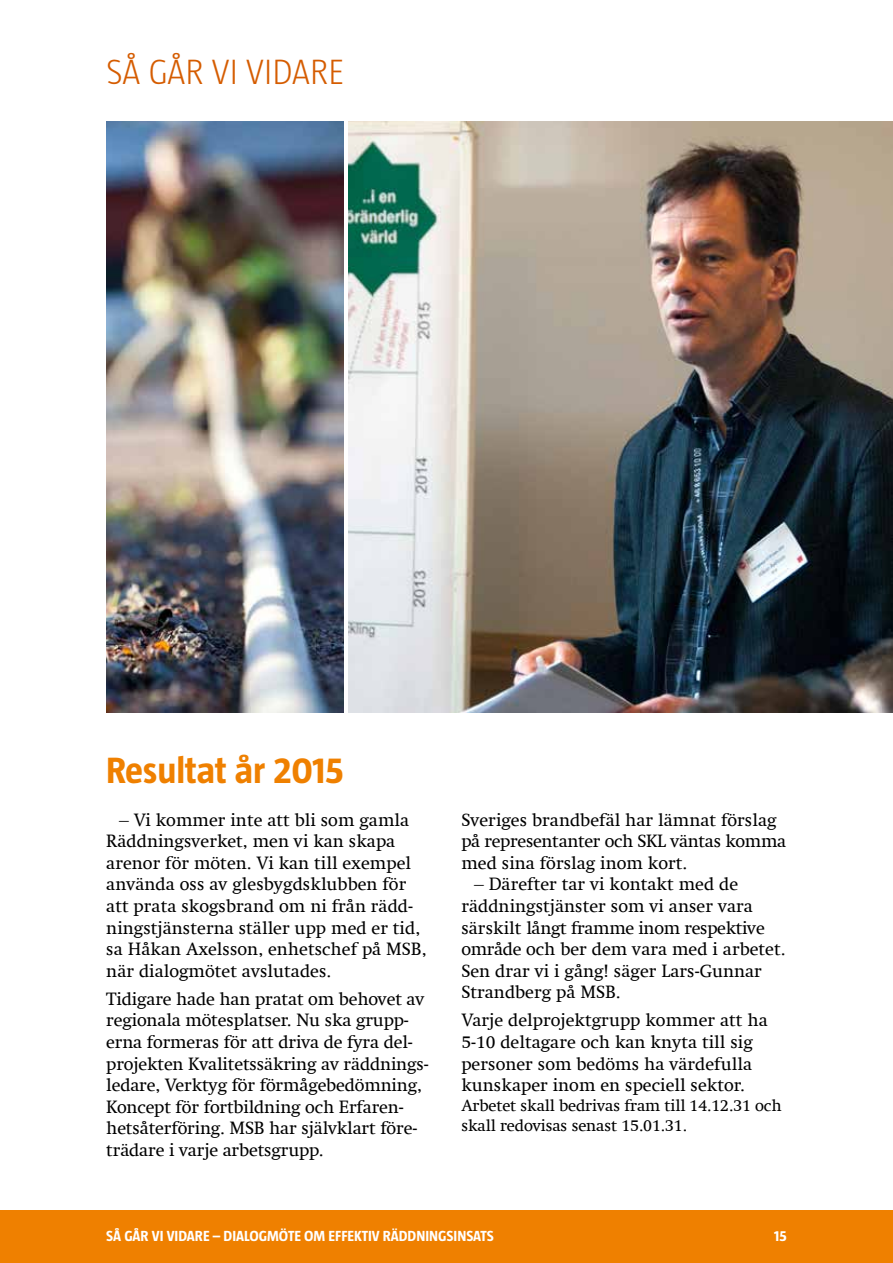
<style>
.page{position:relative;width:893px;height:1263px;background:#fff}
.page>*{position:absolute;margin:0;border:0;box-sizing:border-box;transform-origin:0 0}
.t1{font:700 37.5px "Taz";color:#ef8000}
.t2{font:300 36px "Taz";color:#d55c00}
.t3{font:18px/21.6px "Swift Com";color:#000}
.t4{font:16.5px/19.8px "Swift Com";letter-spacing:-.01em;color:#000}
.t5{font:700 15px "Taz";color:#fff}
</style>
<div class="page">
<img style="left:106px;top:121px;width:237px;height:591px">
<img style="left:348px;top:121px;width:545px;height:591px">
<div style="left:0;top:1210px;width:893px;height:53px;background:#ef8000"></div>
<h2 class="t2" style="left:106px;top:52px;width:239px">SÅ GÅR VI VIDARE</h2>
<h1 class="t1" style="left:106px;top:749px;width:239px">RESULTAT ÅR 2015</h1>
<p class="t3" style="left:106px;top:809px;width:322px;text-indent:13px">– Vi kommer inte att bli som gamla Räddningsverket, men vi kan skapa arenor för möten. Vi kan till exempel använda oss av glesbygdsklubben för att prata skogsbrand om ni från rädd&shy;ningstjänsterna ställer upp med er tid, sa Håkan Axelsson, enhetschef på MSB, när dialogmötet avslutades.</p>
<p class="t3" style="left:106px;top:988px;width:324px">Tidigare hade han pratat om behovet av regionala mötesplatser. Nu ska grupp&shy;erna formeras för att driva de fyra del&shy;projekten Kvalitetssäkring av räddnings&shy;ledare, Verktyg för förmågebedömning, Koncept för fortbildning och Erfaren&shy;hetsåterföring. MSB har självklart före&shy;trädare i varje arbetsgrupp.</p>
<p class="t3" style="left:461px;top:809px;width:326px">Sveriges brandbefäl har lämnat förslag på representanter och SKL väntas komma med sina förslag inom kort.</p>
<p class="t3" style="left:461px;top:873px;width:326px;text-indent:13px">– Därefter tar vi kontakt med de räddningstjänster som vi anser vara särskilt långt framme inom respektive område och ber dem vara med i arbetet.<br>Sen drar vi i gång! säger Lars-Gunnar Strandberg på MSB.</p>
<p class="t3" style="left:461px;top:1009px;width:308px">Varje delprojektgrupp kommer att ha 5-10 deltagare och kan knyta till sig personer som bedöms ha värdefulla kunskaper inom en speciell sektor.</p>
<p class="t4" style="left:461px;top:1095px;width:322px">Arbetet skall bedrivas fram till 14.12.31 och skall redovisas senast 15.01.31.</p>
<p class="t5" style="left:106px;top:1227px;width:69px">SÅ GÅR VI VIDARE</p>
<p class="t5" style="left:213px;top:1227px;width:282px">– DIALOGMÖTE OM EFFEKTIV RÄDDNINGSINSATS</p>
<p class="t5" style="left:774px;top:1227px;width:14px">15</p>
</div>
